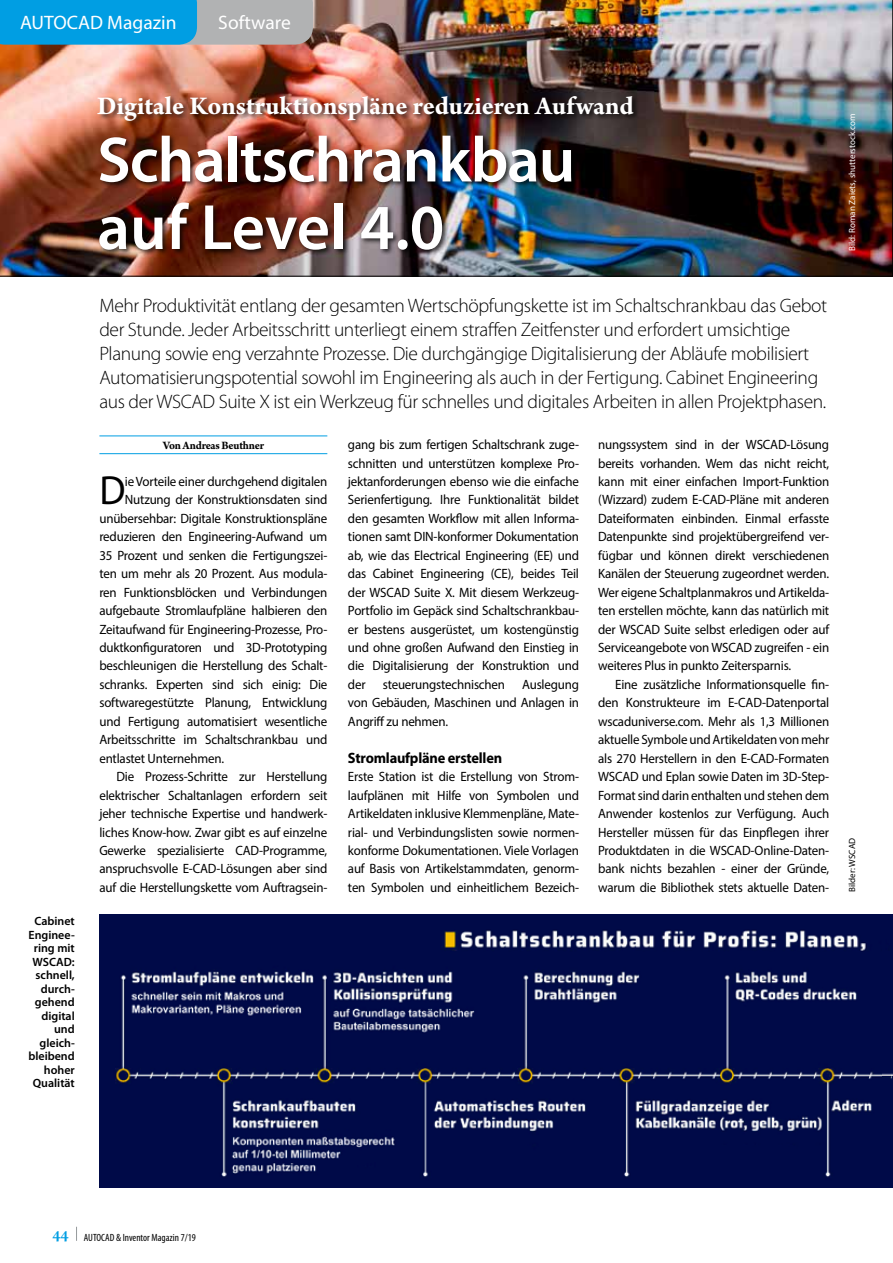
<style>
.page{position:relative;width:893px;height:1263px;background:#fff}
.page>*{position:absolute;margin:0;border:0;box-sizing:border-box;transform-origin:0 0}
.t1{font:600 64.5px/67.5px "Myriad Pro";letter-spacing:-.02em;color:#fff}
.t2{font:40.8px "Myriad Pro";color:#000;scale:.96 1}
.t3{font:700 27px "Arno Pro";color:#fff}
.t4{font:300 19.5px/24px "Myriad Pro";letter-spacing:-.02em;color:#000}
.t5{font:19.5px "Myriad Pro";color:#fff}
.t6{font:700 15px "Myriad Pro";letter-spacing:-.015em;color:#000;scale:.96 1}
.t7{font:13.5px/18.5px "Myriad Pro";letter-spacing:-.015em;color:#000;text-align:justify;scale:.96 1}
.t8{font:600 12px/13.5px "Myriad Pro";color:#000;text-align:right}
.t9{font:700 12px "Arno Pro";letter-spacing:-.02em;color:#000;scale:.96 1}
.t10{font:condensed 10.5px "Myriad Pro";color:#000}
.t11{font:9px "Myriad Pro";color:#fff}
.t12{font:9px "Myriad Pro";color:#000}
.s1{font-family:"Arno Pro";font-weight:600;font-stretch:normal;font-size:16.5px;color:#009ee3}
</style>
<div class="page">
<hr style="left:99px;top:435px;width:228px;height:1px;background:#009ee3">
<hr style="left:99px;top:453px;width:228px;height:1px;background:#009ee3">
<img style="left:100px;top:915px;width:782px;height:272px">
<div style="left:882px;top:915px;width:11px;height:272px;background:#000a48"></div>
<img style="left:0;top:0;width:893px;height:276px">
<div style="left:96px;top:94px;width:545px;height:163px;background:#000;opacity:.75"></div>
<svg style="left:0;top:0;width:313px;height:45px"></svg>
<svg style="left:76px;top:1227px;width:1px;height:14px"></svg>
<h3 class="t5" style="left:20px;top:10px;width:158px">AUTOCAD Magazin</h3>
<h3 class="t5" style="left:218px;top:10px;width:74px">Software</h3>
<p class="t8" style="left:28px;top:914px;width:48px">Cabinet<br>Enginee&shy;ring mit<br>WSCAD: schnell, durch&shy;gehend digital und gleich&shy;bleibend hoher<br>Qualität</p>
<h3 class="t3" style="left:97px;top:90px;width:538px">Digitale Konstruktionspläne reduzieren Aufwand</h3>
<h1 class="t1" style="left:97px;top:124px;width:480px">Schaltschrankbau auf Level 4.0</h1>
<p class="t4" style="left:99px;top:293px;width:729px">Mehr Produktivität entlang der gesamten Wertschöpfungskette ist im Schaltschrankbau das Gebot der Stunde. Jeder Arbeitsschritt unterliegt einem straffen Zeitfenster und erfordert umsichtige Planung sowie eng verzahnte Prozesse. Die durchgängige Digitalisierung der Abläufe mobilisiert Automatisierungspotential sowohl im Engineering als auch in der Fertigung. Cabinet Engineering aus der WSCAD Suite X ist ein Werkzeug für schnelles und digitales Arbeiten in allen Projektphasen.</p>
<p class="t9" style="left:163px;top:438px;width:107px">Von Andreas Beuthner</p>
<h2 class="t2" style="left:99px;top:466px;width:29px">D</h2>
<p class="t7" style="left:125px;top:472px;width:212px">ie Vorteile einer durchgehend digitalen</p>
<p class="t7" style="left:125px;top:490px;width:212px">Nutzung der Konstruktionsdaten sind</p>
<p class="t7" style="left:99px;top:509px;width:239px">unübersehbar: Digitale Konstruktionspläne</p>
<p class="t7" style="left:99px;top:527px;width:239px">reduzieren den Engineering-Aufwand um</p>
<p class="t7" style="left:99px;top:546px;width:239px">35 Prozent und senken die Fertigungszei-</p>
<p class="t7" style="left:99px;top:564px;width:239px">ten um mehr als 20 Prozent. Aus modula-</p>
<p class="t7" style="left:99px;top:583px;width:239px">ren Funktionsblöcken und Verbindungen</p>
<p class="t7" style="left:99px;top:601px;width:239px">aufgebaute Stromlaufpläne halbieren den</p>
<p class="t7" style="left:99px;top:620px;width:239px">Zeitaufwand für Engineering-Prozesse, Pro-</p>
<p class="t7" style="left:99px;top:638px;width:239px">duktkonfiguratoren und 3D-Prototyping</p>
<p class="t7" style="left:99px;top:656px;width:239px">beschleunigen die Herstellung des Schalt-</p>
<p class="t7" style="left:99px;top:675px;width:239px">schranks. Experten sind sich einig: Die</p>
<p class="t7" style="left:99px;top:693px;width:239px">softwaregestützte Planung, Entwicklung</p>
<p class="t7" style="left:99px;top:712px;width:239px">und Fertigung automatisiert wesentliche</p>
<p class="t7" style="left:99px;top:730px;width:239px">Arbeitsschritte im Schaltschrankbau und</p>
<p class="t7" style="left:99px;top:749px;width:131px">entlastet Unternehmen.</p>
<p class="t7" style="left:116px;top:767px;width:221px">Die Prozess-Schritte zur Herstellung</p>
<p class="t7" style="left:99px;top:786px;width:239px">elektrischer Schaltanlagen erfordern seit</p>
<p class="t7" style="left:99px;top:804px;width:239px">jeher technische Expertise und handwerk-</p>
<p class="t7" style="left:99px;top:822px;width:239px">liches Know-how. Zwar gibt es auf einzelne</p>
<p class="t7" style="left:99px;top:841px;width:239px">Gewerke spezialisierte CAD-Programme,</p>
<p class="t7" style="left:99px;top:859px;width:239px">anspruchsvolle E-CAD-Lösungen aber sind</p>
<p class="t7" style="left:99px;top:878px;width:239px">auf die Herstellungskette vom Auftragsein-</p>
<p class="t7" style="left:348px;top:435px;width:242px">gang bis zum fertigen Schaltschrank zuge&shy;schnitten und unterstützen komplexe Pro&shy;jektanforderungen ebenso wie die einfache Serienfertigung. Ihre Funktionalität bildet den gesamten Workflow mit allen Informa&shy;tionen samt DIN-konformer Dokumentation ab, wie das Electrical Engineering (EE) und das Cabinet Engineering (CE), beides Teil der WSCAD Suite X. Mit diesem Werkzeug-Portfolio im Gepäck sind Schaltschrankbau&shy;er bestens ausgerüstet, um kostengünstig und ohne großen Aufwand den Einstieg in die Digitalisierung der Konstruktion und der</p>
<p class="t7" style="left:348px;top:675px;width:242px;text-indent:174px">Auslegung von Gebäuden, Maschinen und Anlagen in Angriff zu nehmen.</p>
<p class="t6" style="left:348px;top:748px;width:162px">Stromlaufpläne erstellen</p>
<p class="t7" style="left:348px;top:767px;width:242px">Erste Station ist die Erstellung von Strom&shy;laufplänen mit Hilfe von Symbolen und Artikeldaten inklusive Klemmenpläne, Mate&shy;rial- und Verbindungslisten sowie normen&shy;konforme Dokumentationen. Viele Vorlagen auf Basis von Artikelstammdaten, genorm&shy;ten Symbolen und einheitlichem Bezeich-</p>
<p class="t7" style="left:383px;top:675px;width:129px">steuerungstechnischen</p>
<p class="t7" style="left:598px;top:435px;width:242px">nungssystem sind in der WSCAD-Lösung bereits vorhanden. Wem das nicht reicht, kann mit einer einfachen Import-Funktion (Wizzard) zudem E-CAD-Pläne mit anderen Dateiformaten einbinden. Einmal erfasste Datenpunkte sind projektübergreifend ver&shy;fügbar und können direkt verschiedenen Kanälen der Steuerung zugeordnet werden.<br>Wer eigene Schaltplanmakros und Artikelda&shy;ten erstellen möchte, kann das natürlich mit der WSCAD Suite selbst erledigen oder auf Serviceangebote von WSCAD zugreifen - ein weiteres Plus in punkto Zeitersparnis.</p>
<p class="t7" style="left:598px;top:675px;width:242px;text-indent:17px">Eine zusätzliche Informationsquelle fin&shy;den Konstrukteure im E-CAD-Datenportal wscaduniverse.com. Mehr als 1,3 Millionen aktuelle Symbole und Artikeldaten von mehr als 270 Herstellern in den E-CAD-Formaten WSCAD und Eplan sowie Daten im 3D-Step-Format sind darin enthalten und stehen dem Anwender kostenlos zur Verfügung. Auch Hersteller müssen für das Einpflegen ihrer Produktdaten in die WSCAD-Online-Daten&shy;bank nichts bezahlen - einer der Gründe, warum die Bibliothek stets aktuelle Daten-</p>
<p class="t11" style="left:846px;top:251px;width:139px;rotate:-90deg">Bild: Roman Zaiets, shutterstock.com</p>
<p class="t12" style="left:846px;top:892px;width:55px;rotate:-90deg">Bilder: WSCAD</p>
<p class="t10" style="left:52px;top:1231px;width:145px"><span class="s1">44</span> AUTOCAD &amp; Inventor Magazin 7/19</p>
</div>
